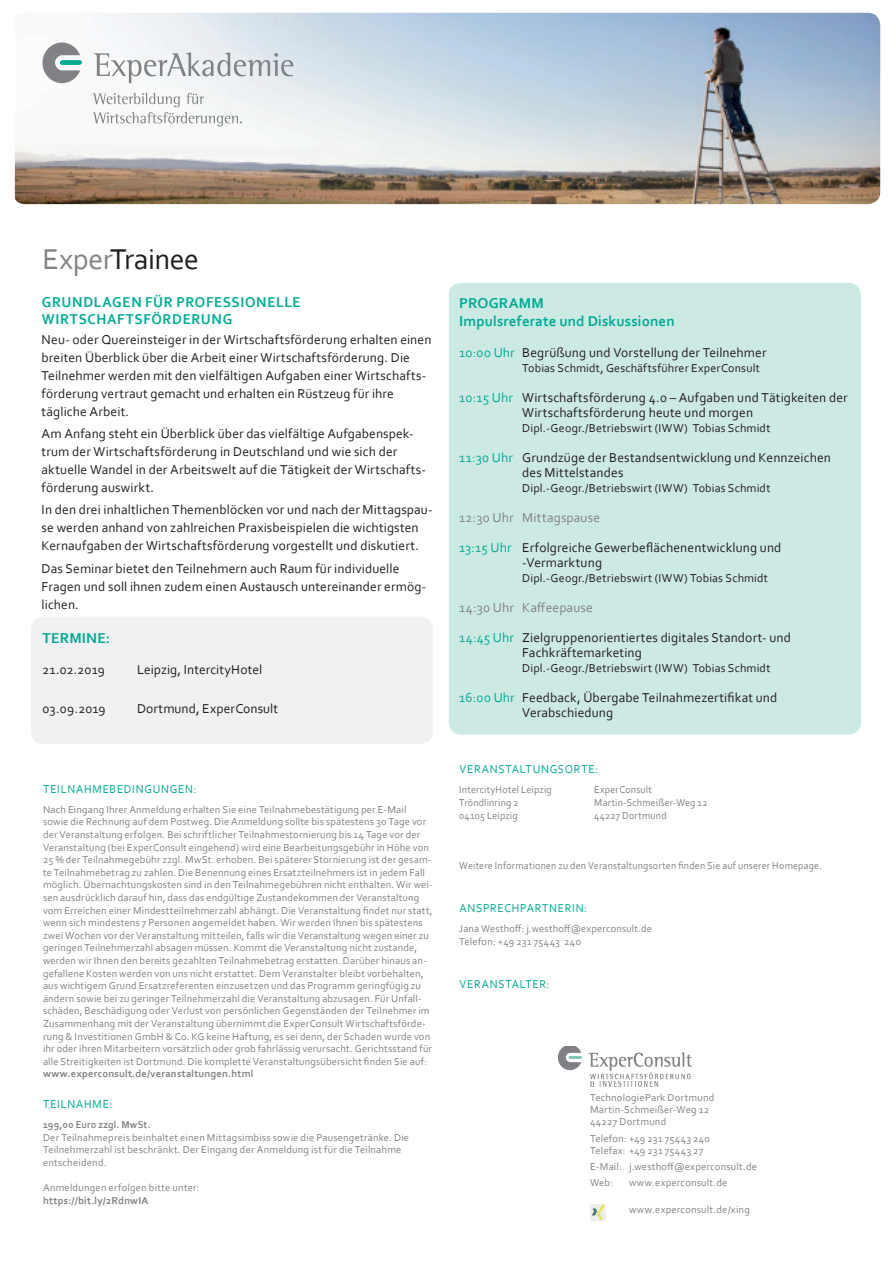
<style>
.page{position:relative;width:893px;height:1263px;background:#fff}
.page>*{position:absolute;margin:0;border:0;box-sizing:border-box;transform-origin:0 0}
.Expertrainee{font:30px "Corbel";letter-spacing:-.015em;color:#231f20}
.Veranstaltungsname{font:700 15px "Corbel";letter-spacing:.05em;color:#00ab95;scale:.95 1}
.Erklärunstext{font:700 15px "Corbel";letter-spacing:.01em;color:#00ab95}
.Erklärunstext-2{font:13.5px/18px "Corbel";letter-spacing:.01em;color:#231f20}
.Erklärunstext-3{font:13.5px "Corbel";letter-spacing:.01em;color:#808285}
.Erklärunstext-4{font:12px "Corbel";letter-spacing:.015em;color:#231f20}
.Veranstaltungsname-2{font:12px "Corbel";letter-spacing:.065em;color:#00ab95;scale:.95 1}
.Erklärunstext-5{font:10.5px/12.6px "Corbel";letter-spacing:.015em;color:#808285}
.Adresse{font:10.5px/12px "Corbel";letter-spacing:.02em;color:#808285}
.Veranstaltungsname-3{font:10.5px "Corbel";letter-spacing:.02em;color:#808285;scale:.95 1}
.Erklärunstext-6{font:700 10.5px "Corbel";letter-spacing:.02em;color:#808285}
.Veranstaltungsname-4{font:700 10.5px "Corbel";letter-spacing:.02em;color:#808285;scale:.95 1}
.s1{color:#808285}
.s2{color:#00ab95}
</style>
<div class="page">
<div style="left:31px;top:617px;width:402px;height:127px;background:#f0f1f2;border-radius:12px"></div>
<div style="left:449px;top:283px;width:412px;height:452px;background:#cde9e4;border-radius:12px"></div>
<img style="left:15px;top:13px;width:865px;height:191px">
<svg style="left:43px;top:43px;width:37px;height:40px"></svg>
<svg style="left:94px;top:52px;width:199px;height:31px"></svg>
<div style="left:60px;top:60px;width:22px;height:5px;background:#00ab95;border-radius:2px"></div>
<svg style="left:93px;top:93px;width:149px;height:33px"></svg>
<img style="left:590px;top:1205px;width:15px;height:15px">
<img style="left:558px;top:1046px;width:133px;height:40px">
<p class="Expertrainee" style="left:43px;top:240px;width:158px"><span class="s1">Exper</span>Trainee</p>
<p class="Veranstaltungsname" style="left:42px;top:293px;width:274px">GRUNDLAGEN FÜR PROFESSIONELLE</p>
<p class="Veranstaltungsname" style="left:42px;top:309px;width:202px">WIRTSCHAFTSFÖRDERUNG</p>
<p class="Erklärunstext-2" style="left:42px;top:330px;width:391px">Neu- oder Quereinsteiger in der Wirtschaftsförderung erhalten einen breiten Überblick über die Arbeit einer Wirtschaftsförderung. Die Teilnehmer werden mit den vielfältigen Aufgaben einer Wirtschafts&shy;förderung vertraut gemacht und erhalten ein Rüstzeug für ihre tägliche Arbeit.</p>
<p class="Erklärunstext-2" style="left:42px;top:424px;width:386px">Am Anfang steht ein Überblick über das vielfältige Aufgabenspek&shy;trum der Wirtschaftsförderung in Deutschland und wie sich der aktuelle Wandel in der Arbeitswelt auf die Tätigkeit der Wirtschafts&shy;förderung auswirkt.</p>
<p class="Erklärunstext-2" style="left:42px;top:501px;width:393px">In den drei inhaltlichen Themenblöcken vor und nach der Mittagspau&shy;se werden anhand von zahlreichen Praxisbeispielen die wichtigsten<br>Kernaufgaben der Wirtschaftsförderung vorgestellt und diskutiert.</p>
<p class="Erklärunstext-2" style="left:42px;top:559px;width:386px">Das Seminar bietet den Teilnehmern auch Raum für individuelle<br>Fragen und soll ihnen zudem einen Austausch untereinander ermög&shy;lichen.</p>
<p class="Erklärunstext" style="left:43px;top:629px;width:69px">TERMINE:</p>
<p class="Erklärunstext-2" style="left:43px;top:660px;width:64px">21.02.2019</p>
<p class="Erklärunstext-2" style="left:137px;top:660px;width:127px">Leipzig, IntercityHotel</p>
<p class="Erklärunstext-2" style="left:43px;top:699px;width:65px">03.09.2019</p>
<p class="Erklärunstext-2" style="left:137px;top:699px;width:143px">Dortmund, ExperConsult</p>
<p class="Veranstaltungsname-2" style="left:43px;top:781px;width:163px">TEILNAHMEBEDINGUNGEN:</p>
<p class="Erklärunstext-5" style="left:43px;top:803px;width:391px">Nach Eingang Ihrer Anmeldung erhalten Sie eine Teilnahmebestätigung per E-Mail sowie die Rechnung auf dem Postweg. Die Anmeldung sollte bis spätestens 30 Tage vor der Veranstaltung erfolgen. Bei schriftlicher Teilnahmestornierung bis 14 Tage vor der Veranstaltung (bei ExperConsult eingehend) wird eine Bearbeitungsgebühr in Höhe von 25 % der Teilnahmegebühr zzgl. MwSt. erhoben. Bei späterer Stornierung ist der gesam&shy;te Teilnahmebetrag zu zahlen. Die Benennung eines Ersatzteilnehmers ist in jedem Fall möglich. Übernachtungskosten sind in den Teilnahmegebühren nicht enthalten. Wir wei&shy;sen ausdrücklich darauf hin, dass das endgültige Zustandekommen der Veranstaltung vom Erreichen einer Mindestteilnehmerzahl abhängt. Die Veranstaltung findet nur statt, wenn sich mindestens 7 Personen angemeldet haben. Wir werden Ihnen bis spätestens zwei Wochen vor der Veranstaltung mitteilen, falls wir die Veranstaltung wegen einer zu geringen Teilnehmerzahl absagen müssen. Kommt die Veranstaltung nicht zustande, werden wir Ihnen den bereits gezahlten Teilnahmebetrag erstatten. Darüber hinaus an&shy;gefallene Kosten werden von uns nicht erstattet. Dem Veranstalter bleibt vorbehalten, aus wichtigem Grund Ersatzreferenten einzusetzen und das Programm geringfügig zu ändern sowie bei zu geringer Teilnehmerzahl die Veranstaltung abzusagen. Für Unfall&shy;schäden, Beschädigung oder Verlust von persönlichen Gegenständen der Teilnehmer im Zusammenhang mit der Veranstaltung übernimmt die ExperConsult Wirtschaftsförde&shy;rung &amp; Investitionen GmbH &amp; Co. KG keine Haftung, es sei denn, der Schaden wurde von ihr oder ihren Mitarbeitern vorsätzlich oder grob fahrlässig verursacht. Gerichtsstand für alle Streitigkeiten ist Dortmund. Die komplette Veranstaltungsübersicht finden Sie auf:</p>
<p class="Erklärunstext-6" style="left:43px;top:1067px;width:212px">www.experconsult.de/veranstaltungen.html</p>
<p class="Veranstaltungsname-2" style="left:43px;top:1096px;width:74px">TEILNAHME:</p>
<p class="Veranstaltungsname-4" style="left:43px;top:1118px;width:115px">199,00 Euro zzgl. MwSt.</p>
<p class="Erklärunstext-5" style="left:43px;top:1130px;width:368px">Der Teilnahmepreis beinhaltet einen Mittagsimbiss sowie die Pausengetränke. Die<br>Teilnehmerzahl ist beschränkt. Der Eingang der Anmeldung ist für die Teilnahme entscheidend.</p>
<p class="Erklärunstext-5" style="left:43px;top:1181px;width:158px">Anmeldungen erfolgen bitte unter:</p>
<p class="Erklärunstext-6" style="left:43px;top:1194px;width:107px">https://bit.ly/2RdnwIA</p>
<p class="Erklärunstext" style="left:459px;top:293px;width:86px">PROGRAMM</p>
<p class="Erklärunstext" style="left:459px;top:311px;width:217px">Impulsreferate und Diskussionen</p>
<p class="Erklärunstext-2" style="left:459px;top:343px;width:309px"><span class="s2">10:00 Uhr</span> Begrüßung und Vorstellung der Teilnehmer</p>
<p class="Erklärunstext-4" style="left:522px;top:361px;width:239px">Tobias Schmidt, Geschäftsführer ExperConsult</p>
<p class="Erklärunstext-2" style="left:522px;top:390px;width:327px;line-height:15px;text-indent:-63px"><span class="s2">10:15 Uhr</span> Wirtschaftsförderung 4.0 – Aufgaben und Tätigkeiten der<br>Wirtschaftsförderung heute und morgen</p>
<p class="Erklärunstext-4" style="left:522px;top:421px;width:250px">Dipl.-Geogr./Betriebswirt (IWW) Tobias Schmidt</p>
<p class="Erklärunstext-2" style="left:522px;top:450px;width:310px;line-height:15px;text-indent:-63px"><span class="s2">11:30 Uhr</span> Grundzüge der Bestandsentwicklung und Kennzeichen des Mittelstandes</p>
<p class="Erklärunstext-4" style="left:522px;top:481px;width:250px">Dipl.-Geogr./Betriebswirt (IWW) Tobias Schmidt</p>
<p class="Erklärunstext-3" style="left:459px;top:509px;width:142px">12:30 Uhr Mittagspause</p>
<p class="Erklärunstext-2" style="left:522px;top:540px;width:261px;line-height:15px;text-indent:-63px"><span class="s2">13:15 Uhr</span> Erfolgreiche Gewerbeflächenentwicklung und -Vermarktung</p>
<p class="Erklärunstext-4" style="left:522px;top:571px;width:247px">Dipl.-Geogr./Betriebswirt (IWW) Tobias Schmidt</p>
<p class="Erklärunstext-3" style="left:459px;top:599px;width:135px">14:30 Uhr Kaffeepause</p>
<p class="Erklärunstext-2" style="left:459px;top:628px;width:333px"><span class="s2">14:45 Uhr</span> Zielgruppenorientiertes digitales Standort- und</p>
<p class="Erklärunstext-2" style="left:522px;top:643px;width:121px">Fachkräftemarketing</p>
<p class="Erklärunstext-4" style="left:522px;top:661px;width:250px">Dipl.-Geogr./Betriebswirt (IWW) Tobias Schmidt</p>
<p class="Erklärunstext-2" style="left:459px;top:688px;width:320px"><span class="s2">16:00 Uhr</span> Feedback, Übergabe Teilnahmezertifikat und</p>
<p class="Erklärunstext-2" style="left:522px;top:703px;width:93px">Verabschiedung</p>
<p class="Veranstaltungsname-2" style="left:459px;top:762px;width:147px">VERANSTALTUNGSORTE:</p>
<p class="Veranstaltungsname-3" style="left:459px;top:783px;width:99px">IntercityHotel Leipzig</p>
<p class="Veranstaltungsname-3" style="left:594px;top:783px;width:62px">ExperConsult</p>
<p class="Veranstaltungsname-3" style="left:459px;top:796px;width:64px">Tröndlinring 2</p>
<p class="Veranstaltungsname-3" style="left:594px;top:796px;width:121px">Martin-Schmeißer-Weg 12</p>
<p class="Veranstaltungsname-3" style="left:459px;top:809px;width:63px">04105 Leipzig</p>
<p class="Veranstaltungsname-3" style="left:594px;top:809px;width:78px">44227 Dortmund</p>
<p class="Veranstaltungsname-3" style="left:459px;top:859px;width:383px">Weitere Informationen zu den Veranstaltungsorten finden Sie auf unserer Homepage.</p>
<p class="Veranstaltungsname-2" style="left:459px;top:901px;width:136px">ANSPRECHPARTNERIN:</p>
<p class="Erklärunstext-5" style="left:459px;top:922px;width:194px">Jana Westhoff: j.westhoff@experconsult.de</p>
<p class="Erklärunstext-5" style="left:459px;top:935px;width:123px">Telefon: +49 231 75443 240</p>
<p class="Veranstaltungsname-2" style="left:459px;top:977px;width:96px">VERANSTALTER:</p>
<p class="Adresse" style="left:590px;top:1092px;width:126px">TechnologiePark Dortmund<br>Martin-Schmeißer-Weg 12<br>44227 Dortmund</p>
<p class="Adresse" style="left:590px;top:1132px;width:121px">Telefon: +49 231 75443 240<br>Telefax: +49 231 75443 27</p>
<p class="Adresse" style="left:590px;top:1160px;width:169px">E-Mail: j.westhoff@experconsult.de</p>
<p class="Adresse" style="left:590px;top:1176px;width:25px">Web:</p>
<p class="Adresse" style="left:629px;top:1176px;width:100px">www.experconsult.de</p>
<p class="Adresse" style="left:629px;top:1203px;width:122px">www.experconsult.de/xing</p>
</div>
